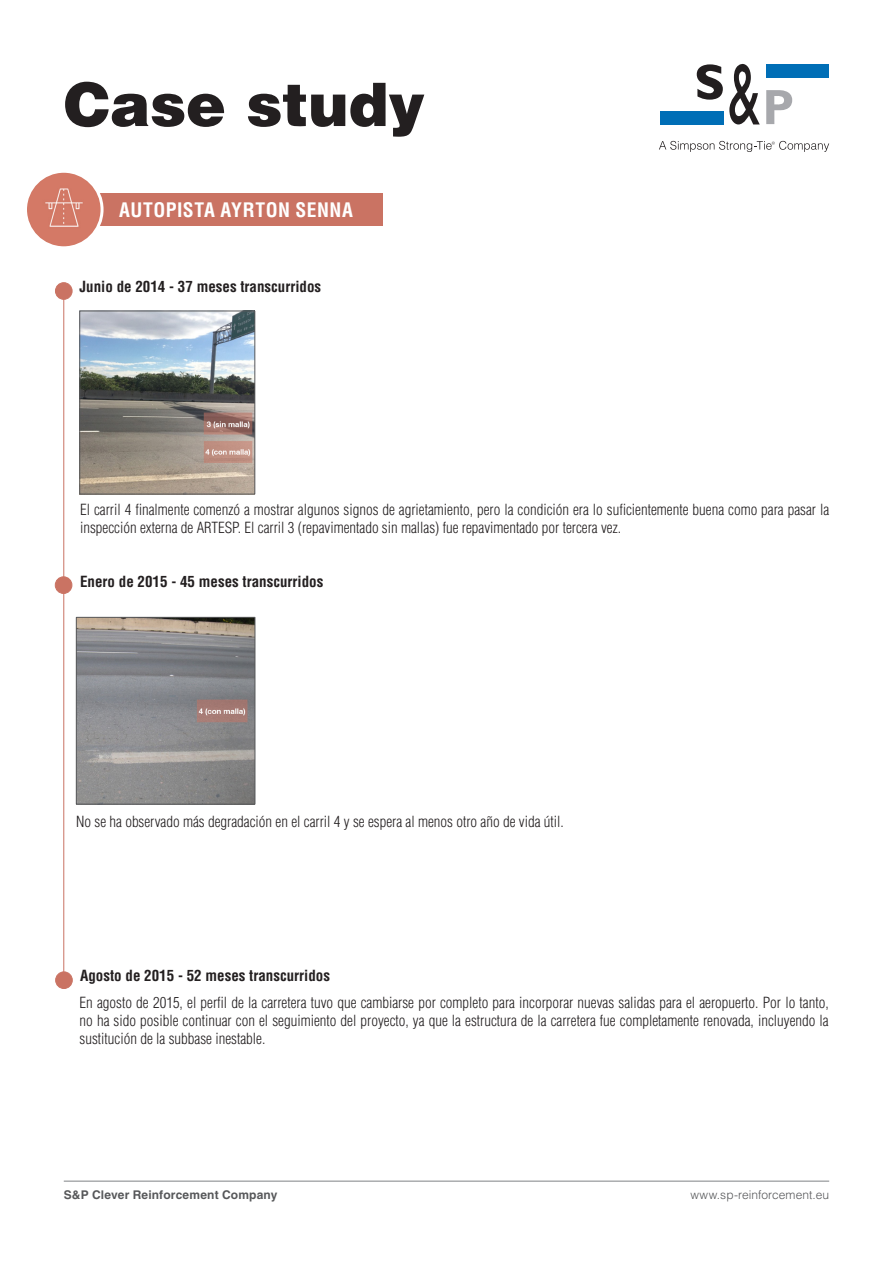
<style>
.page{position:relative;width:893px;height:1263px;background:#fff}
.page>*{position:absolute;margin:0;border:0;box-sizing:border-box;transform-origin:0 0}
.t1{font:900 60px "Helvetica LT Std";letter-spacing:-.005em;color:#231f20}
.PRODUCT_NAME{font:700 condensed 19.5px "Helvetica LT Std";letter-spacing:.025em;color:#fff}
.t2{font:300 condensed 15px/18px "Helvetica LT Std";color:#231f20}
.t3{font:700 condensed 15px "Helvetica LT Std";color:#231f20}
.t4{font:700 12px "Helvetica LT Std";letter-spacing:.015em;color:#57585a}
.t5{font:300 12px "Helvetica LT Std";letter-spacing:.005em;color:#57585a}
</style>
<div class="page">
<hr style="left:64px;top:1181px;width:765px;height:1px;background:#808285">
<div style="left:660px;top:111px;width:63px;height:13px;background:#006eb6"></div>
<div style="left:766px;top:64px;width:63px;height:13px;background:#006eb6"></div>
<svg style="left:697px;top:64px;width:26px;height:36px"></svg>
<svg style="left:729px;top:64px;width:31px;height:60px"></svg>
<svg style="left:766px;top:90px;width:26px;height:34px"></svg>
<svg style="left:659px;top:141px;width:170px;height:11px"></svg>
<div style="left:75px;top:193px;width:307px;height:33px;background:#ca7363"></div>
<img style="left:26px;top:171px;width:76px;height:77px;border-radius:38px">
<div style="left:24px;top:170px;width:80px;height:79px;border:3px solid #fff;border-radius:50%"></div>
<hr style="left:64px;top:291px;width:1px;height:689px;background:#ca7363">
<div style="left:55px;top:283px;width:17px;height:16px;background:#ca7363;border-radius:50%"></div>
<div style="left:55px;top:282px;width:17px;height:17px;border:1px solid #ca7363;border-radius:50%"></div>
<div style="left:55px;top:577px;width:17px;height:16px;background:#ca7363;border-radius:50%"></div>
<div style="left:55px;top:577px;width:17px;height:17px;border:1px solid #ca7363;border-radius:50%"></div>
<img style="left:82px;top:313px;width:171px;height:179px">
<div style="left:80px;top:311px;width:175px;height:183px;border:1px solid #57585a"></div>
<img style="left:78px;top:619px;width:175px;height:183px">
<div style="left:76px;top:617px;width:179px;height:187px;border:1px solid #57585a"></div>
<div style="left:56px;top:972px;width:16px;height:16px;background:#ca7363;border-radius:50%"></div>
<div style="left:55px;top:972px;width:17px;height:17px;border:1px solid #ca7363;border-radius:50%"></div>
<h1 class="t1" style="left:64px;top:65px;width:363px">Case study</h1>
<p class="PRODUCT_NAME" style="left:119px;top:197px;width:235px">AUTOPISTA AYRTON SENNA</p>
<p class="t3" style="left:80px;top:277px;width:243px">Junio de 2014 - 37 meses transcurridos</p>
<p class="t2" style="left:80px;top:500px;width:751px">El carril 4 finalmente comenzó a mostrar algunos signos de agrietamiento, pero la condición era lo suficientemente buena como para pasar la inspección externa de ARTESP. El carril 3 (repavimentado sin mallas) fue repavimentado por tercera vez.</p>
<p class="t3" style="left:80px;top:572px;width:245px">Enero de 2015 - 45 meses transcurridos</p>
<p class="t2" style="left:76px;top:812px;width:489px">No se ha observado más degradación en el carril 4 y se espera al menos otro año de vida útil.</p>
<p class="t3" style="left:80px;top:966px;width:251px">Agosto de 2015 - 52 meses transcurridos</p>
<p class="t2" style="left:80px;top:993px;width:751px;text-align:justify">En agosto de 2015, el perfil de la carretera tuvo que cambiarse por completo para incorporar nuevas salidas para el aeropuerto. Por lo tanto, no ha sido posible continuar con el seguimiento del proyecto, ya que la estructura de la carretera fue completamente renovada, incluyendo la sustitución de la subbase inestable.</p>
<p class="t4" style="left:64px;top:1188px;width:215px">S&amp;P Clever Reinforcement Company</p>
<p class="t5" style="left:690px;top:1188px;width:140px">www.sp-reinforcement.eu</p>
</div>
